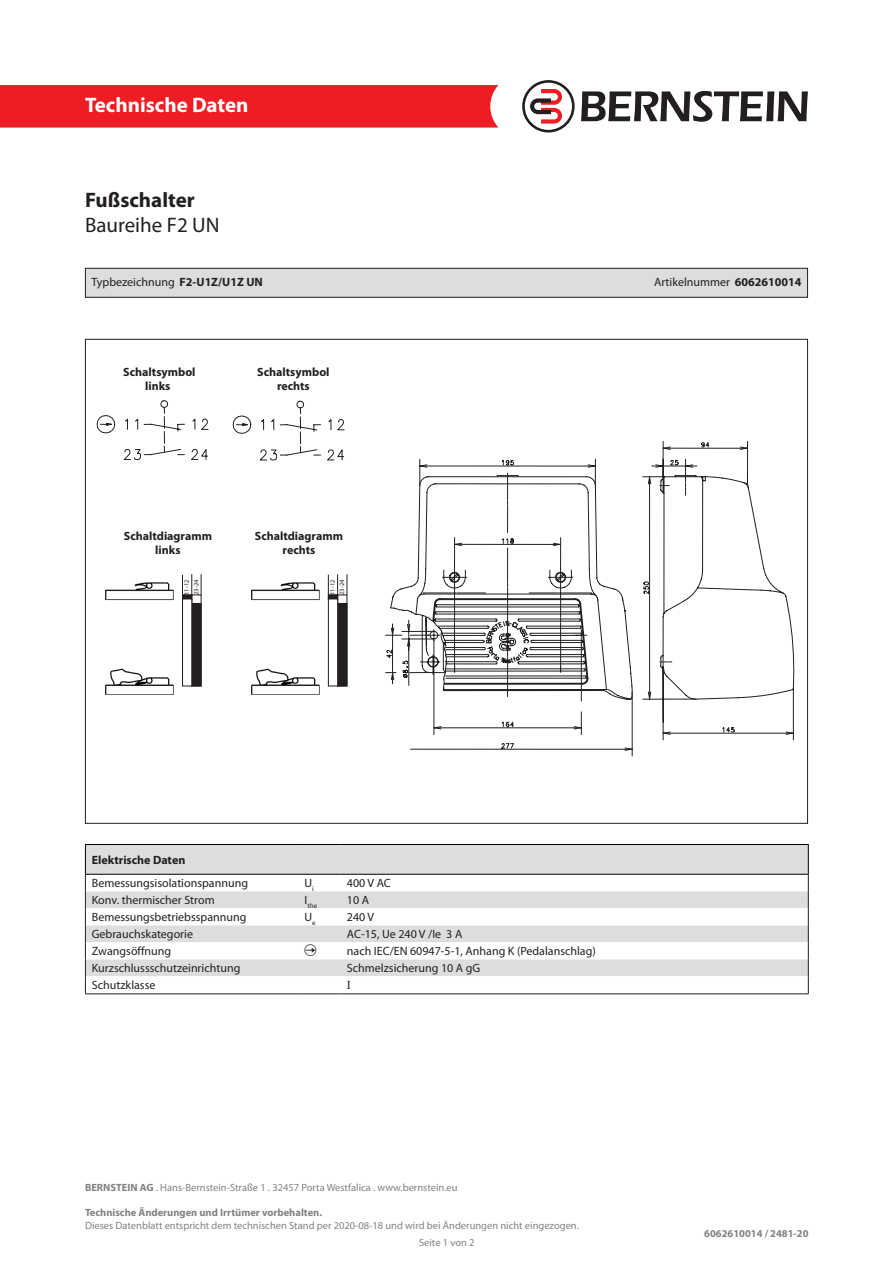
<style>
.page{position:relative;width:893px;height:1263px;background:#fff}
.page>*{position:absolute;margin:0;border:0;box-sizing:border-box;transform-origin:0 0}
.t1{font:700 21px "Myriad Pro";color:#fff}
.t2{font:21px "Myriad Pro";color:#231f20}
.t3{font:700 21px "Myriad Pro";color:#231f20}
.t4{font:12px "Myriad Pro";color:#231f20}
.t5{font:700 12px/14.4px "Myriad Pro";color:#231f20;text-align:center}
.t6{font:12px "Times New Roman";color:#231f20}
.t7{font:10.5px "Myriad Pro";color:#808285}
.t8{font:700 10.5px "Myriad Pro";color:#808285}
.t9{font:7.05px "Myriad Pro";color:#231f20}
.t10{font:6.6px/9.4px "Myriad Pro";color:#231f20}
.s1{font-weight:700}
</style>
<div class="page">
<div style="left:0;top:85px;width:498px;height:43px;background:#ee1d23"></div>
<svg style="left:581px;top:91px;width:227px;height:31px"></svg>
<svg style="left:522px;top:80px;width:53px;height:53px"></svg>
<svg style="left:97px;top:400px;width:111px;height:60px"></svg>
<svg style="left:390px;top:446px;width:405px;height:305px"></svg>
<svg style="left:421px;top:475px;width:373px;height:225px"></svg>
<svg style="left:233px;top:401px;width:112px;height:59px"></svg>
<svg style="left:182px;top:574px;width:19px;height:26px"></svg>
<div style="left:192px;top:603px;width:9px;height:83px;background:#231f20"></div>
<img style="left:105px;top:582px;width:69px;height:113px">
<div style="left:182px;top:599px;width:10px;height:87px;background:#fff;border:1px solid #231f20"></div>
<svg style="left:328px;top:574px;width:19px;height:26px"></svg>
<div style="left:338px;top:603px;width:9px;height:83px;background:#231f20"></div>
<img style="left:251px;top:582px;width:69px;height:113px">
<div style="left:328px;top:599px;width:10px;height:87px;background:#fff;border:1px solid #231f20"></div>
<hr style="left:85px;top:993px;width:213px;height:1px;background:#231f20">
<hr style="left:298px;top:993px;width:43px;height:1px;background:#231f20">
<hr style="left:341px;top:993px;width:468px;height:1px;background:#231f20">
<hr style="left:85px;top:844px;width:213px;height:1px;background:#000">
<hr style="left:298px;top:844px;width:43px;height:1px;background:#000">
<hr style="left:341px;top:844px;width:468px;height:1px;background:#000">
<div style="left:85px;top:268px;width:722px;height:29px;background:#dcdddf"></div>
<div style="left:85px;top:268px;width:723px;height:30px;border:1px solid #231f20"></div>
<svg style="left:85px;top:845px;width:724px;height:148px"></svg>
<h1 class="t1" style="left:85px;top:91px;width:165px">Technische Daten</h1>
<p class="t3" style="left:85px;top:186px;width:111px">Fußschalter</p>
<p class="t2" style="left:85px;top:212px;width:136px">Baureihe F2 UN</p>
<p class="t4" style="left:91px;top:275px;width:173px">Typbezeichnung <span class="s1">F2-U1Z/U1Z UN</span></p>
<p class="t4" style="left:654px;top:275px;width:149px">Artikelnummer <span class="s1">6062610014</span></p>
<p class="t5" style="left:123px;top:364px;width:74px">Schaltsymbol links</p>
<p class="t5" style="left:257px;top:364px;width:74px">Schaltsymbol rechts</p>
<p class="t5" style="left:124px;top:528px;width:90px">Schaltdiagramm</p>
<p class="t5" style="left:155px;top:543px;width:27px">links</p>
<p class="t5" style="left:255px;top:528px;width:90px">Schaltdiagramm</p>
<p class="t5" style="left:283px;top:543px;width:34px">rechts</p>
<p class="t10" style="left:182px;top:595px;width:17px;rotate:-90deg">11-12<br>23-24</p>
<p class="t10" style="left:328px;top:595px;width:17px;rotate:-90deg">11-12<br>23-24</p>
<p class="t5" style="left:92px;top:852px;width:95px">Elektrische Daten</p>
<p class="t4" style="left:92px;top:876px;width:158px">Bemessungsisolationspannung</p>
<p class="t4" style="left:304px;top:876px;width:11px">U<sub>i</sub></p>
<p class="t4" style="left:347px;top:876px;width:45px">400 V AC</p>
<p class="t4" style="left:92px;top:893px;width:124px">Konv. thermischer Strom</p>
<p class="t9" style="left:304px;top:901px;width:14px"><sup>I</sup>the</p>
<p class="t4" style="left:347px;top:893px;width:24px">10 A</p>
<p class="t4" style="left:92px;top:910px;width:156px">Bemessungsbetriebsspannung</p>
<p class="t4" style="left:304px;top:910px;width:13px">U<sub>e</sub></p>
<p class="t4" style="left:347px;top:910px;width:29px">240 V</p>
<p class="t4" style="left:92px;top:927px;width:103px">Gebrauchskategorie</p>
<p class="t4" style="left:347px;top:927px;width:117px">AC-15, Ue 240 V /Ie 3 A</p>
<p class="t4" style="left:92px;top:944px;width:81px">Zwangsöffnung</p>
<p class="t4" style="left:347px;top:944px;width:250px">nach IEC/EN 60947-5-1, Anhang K (Pedalanschlag)</p>
<p class="t4" style="left:92px;top:961px;width:150px">Kurzschlussschutzeinrichtung</p>
<p class="t4" style="left:347px;top:961px;width:135px">Schmelzsicherung 10 A gG</p>
<p class="t4" style="left:92px;top:978px;width:65px">Schutzklasse</p>
<p class="t6" style="left:347px;top:976px;width:5px">I</p>
<p class="t7" style="left:85px;top:1181px;width:374px"><span class="s1">BERNSTEIN AG</span> . Hans-Bernstein-Straße 1 . 32457 Porta Westfalica . www.bernstein.eu</p>
<p class="t8" style="left:85px;top:1206px;width:239px">Technische Änderungen und Irrtümer vorbehalten.</p>
<p class="t7" style="left:85px;top:1219px;width:495px">Dieses Datenblatt entspricht dem technischen Stand per 2020-08-18 und wird bei Änderungen nicht eingezogen.</p>
<p class="t7" style="left:419px;top:1236px;width:57px">Seite 1 von 2</p>
<p class="t8" style="left:704px;top:1227px;width:106px">6062610014 / 2481-20</p>
</div>
